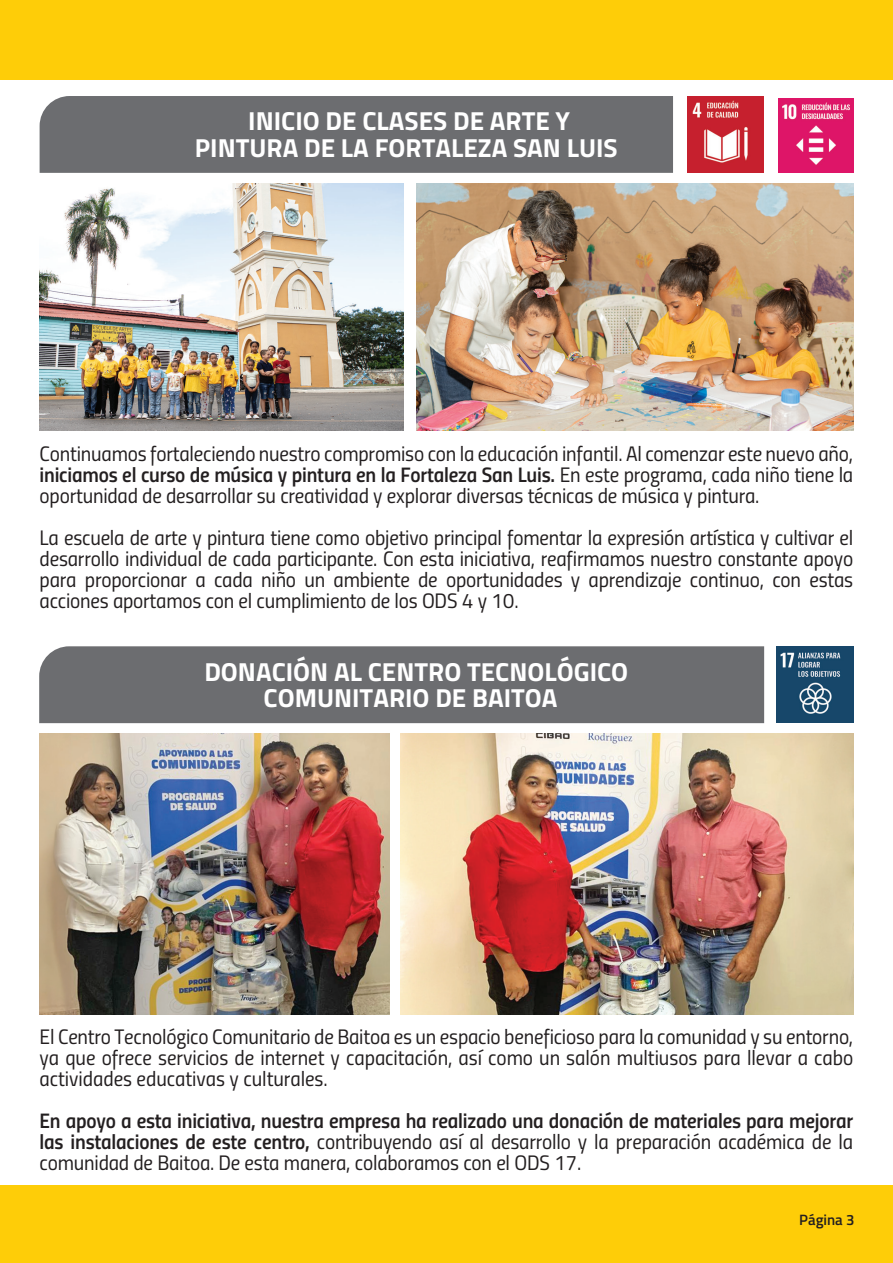
<style>
.page{position:relative;width:893px;height:1263px;background:#fff}
.page>*{position:absolute;margin:0;border:0;box-sizing:border-box;transform-origin:0 0}
.t1{font:700 26.1px/26.8px "Titillium Web";color:#fff;text-align:center}
.t2{font:21px/21px "Titillium Regular Upright";letter-spacing:-.01em;color:#231f20}
.t3{font:21px "Titillium Semibold Upright";letter-spacing:-.01em;color:#231f20}
.t4{font:600 15px "Titillium Web";color:#231f20}
.s1{font-family:"Titillium Regular Upright"}
.s2{font-family:"Titillium Semibold Upright"}
</style>
<div class="page">
<div style="left:0;top:1186px;width:893px;height:77px;background:#fecd08"></div>
<div style="left:0;top:1px;width:893px;height:79px;background:#fecd08"></div>
<div style="left:40px;top:96px;width:633px;height:77px;background:#6c6d70"></div>
<div style="left:39px;top:646px;width:725px;height:77px;background:#6c6d70"></div>
<img style="left:39px;top:183px;width:364px;height:247px">
<img style="left:416px;top:183px;width:437px;height:247px">
<img style="left:39px;top:734px;width:351px;height:280px">
<img style="left:401px;top:734px;width:452px;height:280px">
<img style="left:687px;top:96px;width:77px;height:77px">
<img style="left:777px;top:646px;width:76px;height:77px">
<img style="left:779px;top:99px;width:74px;height:74px">
<p class="t1" style="left:195px;top:106px;width:424px">INICIO DE CLASES DE ARTE Y<br>PINTURA DE LA FORTALEZA SAN LUIS</p>
<p class="t2" style="left:40px;top:442px;width:815px">Continuamos fortaleciendo nuestro compromiso con la educación infantil. Al comenzar este nuevo año,</p>
<p class="t3" style="left:40px;top:458px;width:815px">iniciamos el curso de música y pintura en la Fortaleza San Luis. <span class="s1">En este programa, cada niño tiene la</span></p>
<p class="t2" style="left:40px;top:473px;width:815px;line-height:42px">oportunidad de desarrollar su creatividad y explorar diversas técnicas de música y pintura.<br>La escuela de arte y pintura tiene como objetivo principal fomentar la expresión artística y cultivar el</p>
<p class="t2" style="left:40px;top:547px;width:815px;text-align:justify">desarrollo individual de cada participante. Con esta iniciativa, reafirmamos nuestro constante apoyo para proporcionar a cada niño un ambiente de oportunidades y aprendizaje continuo, con estas acciones aportamos con el cumplimiento de los ODS 4 y 10.</p>
<p class="t1" style="left:204px;top:657px;width:425px">DONACIÓN AL CENTRO TECNOLÓGICO<br>COMUNITARIO DE BAITOA</p>
<p class="t2" style="left:40px;top:1025px;width:815px;text-align:justify">El Centro Tecnológico Comunitario de Baitoa es un espacio beneficioso para la comunidad y su entorno, ya que ofrece servicios de internet y capacitación, así como un salón multiusos para llevar a cabo actividades educativas y culturales.</p>
<p class="t3" style="left:40px;top:1104px;width:815px">En apoyo a esta iniciativa, nuestra empresa ha realizado una donación de materiales para mejorar</p>
<p class="t2" style="left:40px;top:1130px;width:815px"><span class="s2">las instalaciones de este centro,</span> contribuyendo así al desarrollo y la preparación académica de la comunidad de Baitoa. De esta manera, colaboramos con el ODS 17.</p>
<p class="t4" style="left:799px;top:1209px;width:57px">Página 3</p>
</div>
